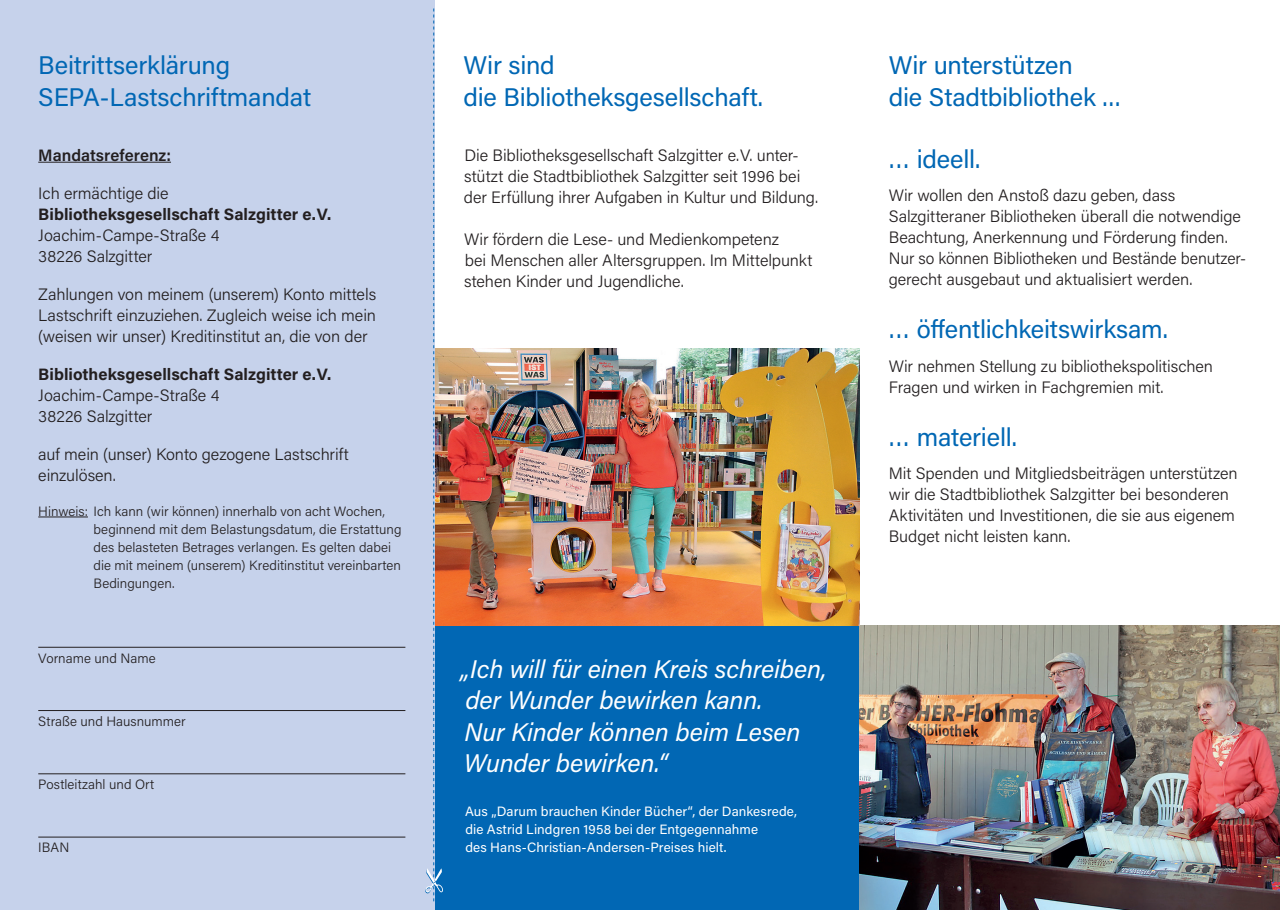
<style>
.page{position:relative;width:1280px;height:910px;background:#fff}
.page>*{position:absolute;margin:0;border:0;box-sizing:border-box;transform-origin:0 0}
.t1{font:25.5px/31.5px "Acumin Pro";letter-spacing:-.005em;color:#0167b4}
.t2{font:italic 25.5px/31.5px "Acumin Pro";letter-spacing:-.01em;color:#fff}
.t3{font:300 16.5px/21px "Acumin Pro";letter-spacing:-.005em;color:#231f20}
.t4{font:700 16.5px "Acumin Pro";color:#231f20}
.t5{font:600 16.5px "Acumin Pro";color:#231f20}
.t6{font:300 13.5px/18px "Acumin Pro";letter-spacing:.005em;color:#231f20}
.t7{font:13.5px/18px "Acumin Pro";letter-spacing:.005em;color:#fff}
</style>
<div class="page">
<div style="left:435px;top:625px;width:424px;height:285px;background:#0167b4"></div>
<img style="left:859px;top:625px;width:421px;height:285px">
<img style="left:443px;top:349px;width:416px;height:276px">
<div style="left:0;top:0;width:435px;height:910px;background:#c6d2eb"></div>
<hr style="left:38px;top:162px;width:133px;height:1px;background:#231f20">
<hr style="left:38px;top:517px;width:50px;height:1px;background:#231f20">
<hr style="left:38px;top:647px;width:367px;height:1px;background:#231f20">
<hr style="left:38px;top:710px;width:367px;height:1px;background:#231f20">
<hr style="left:38px;top:773px;width:367px;height:1px;background:#231f20">
<hr style="left:38px;top:837px;width:367px;height:1px;background:#231f20">
<svg style="left:425px;top:9px;width:18px;height:892px"></svg>
<h1 class="t1" style="left:38px;top:48px;width:274px">Beitrittserklärung<br>SEPA-Lastschriftmandat</h1>
<p class="t5" style="left:38px;top:143px;width:134px">Mandatsreferenz:</p>
<p class="t3" style="left:38px;top:182px;width:132px">Ich ermächtige die</p>
<p class="t4" style="left:38px;top:202px;width:294px">Bibliotheksgesellschaft Salzgitter e.V.</p>
<p class="t3" style="left:38px;top:224px;width:183px">Joachim-Campe-Straße 4<br>38226 Salzgitter</p>
<p class="t3" style="left:38px;top:283px;width:339px;text-align:justify">Zahlungen von meinem (unserem) Konto mittels Lastschrift einzuziehen. Zugleich weise ich mein (weisen wir unser) Kreditinstitut an, die von der</p>
<p class="t4" style="left:38px;top:362px;width:294px">Bibliotheksgesellschaft Salzgitter e.V.</p>
<p class="t3" style="left:38px;top:384px;width:183px">Joachim-Campe-Straße 4<br>38226 Salzgitter</p>
<p class="t3" style="left:38px;top:443px;width:312px">auf mein (unser) Konto gezogene Lastschrift einzulösen.</p>
<p class="t6" style="left:94px;top:501px;width:310px;text-indent:-55px">Hinweis: Ich kann (wir können) innerhalb von acht Wochen, beginnend mit dem Belastungsdatum, die Erstattung des belasteten Betrages verlangen. Es gelten dabei die mit meinem (unserem) Kreditinstitut vereinbarten Bedingungen.</p>
<p class="t6" style="left:38px;top:648px;width:119px">Vorname und Name</p>
<p class="t6" style="left:38px;top:712px;width:149px">Straße und Hausnummer</p>
<p class="t6" style="left:38px;top:775px;width:118px">Postleitzahl und Ort</p>
<p class="t6" style="left:38px;top:838px;width:33px">IBAN</p>
<h1 class="t1" style="left:463px;top:48px;width:301px">Wir sind<br>die Bibliotheksgesellschaft.</h1>
<p class="t3" style="left:464px;top:144px;width:356px">Die Bibliotheksgesellschaft Salzgitter e.V. unter&shy;stützt die Stadtbibliothek Salzgitter seit 1996 bei der Erfüllung ihrer Aufgaben in Kultur und Bildung.</p>
<p class="t3" style="left:464px;top:228px;width:350px">Wir fördern die Lese- und Medienkompetenz<br>bei Menschen aller Altersgruppen. Im Mittelpunkt stehen Kinder und Jugendliche.</p>
<h1 class="t2" style="left:461px;top:652px;width:367px">„Ich will für einen Kreis schreiben, der Wunder bewirken kann.<br>Nur Kinder können beim Lesen<br>Wunder bewirken.“</h1>
<p class="t7" style="left:465px;top:802px;width:333px">Aus „Darum brauchen Kinder Bücher“, der Dankesrede, die Astrid Lindgren 1958 bei der Entgegennahme<br>des Hans-Christian-Andersen-Preises hielt.</p>
<h1 class="t1" style="left:889px;top:48px;width:233px">Wir unterstützen<br>die Stadtbibliothek ...</h1>
<h1 class="t1" style="left:889px;top:142px;width:93px">… ideell.</h1>
<p class="t3" style="left:889px;top:184px;width:359px">Wir wollen den Anstoß dazu geben, dass Salzgitteraner Bibliotheken überall die notwendige Beachtung, Anerkennung und Förderung finden.<br>Nur so können Bibliotheken und Bestände benutzer&shy;gerecht ausgebaut und aktualisiert werden.</p>
<h1 class="t1" style="left:889px;top:312px;width:281px">… öffentlichkeitswirksam.</h1>
<p class="t3" style="left:889px;top:355px;width:326px">Wir nehmen Stellung zu bibliothekspolitischen<br>Fragen und wirken in Fachgremien mit.</p>
<h1 class="t1" style="left:889px;top:420px;width:130px">… materiell.</h1>
<p class="t3" style="left:889px;top:462px;width:350px">Mit Spenden und Mitgliedsbeiträgen unterstützen wir die Stadtbibliothek Salzgitter bei besonderen Aktivitäten und Investitionen, die sie aus eigenem Budget nicht leisten kann.</p>
</div>
